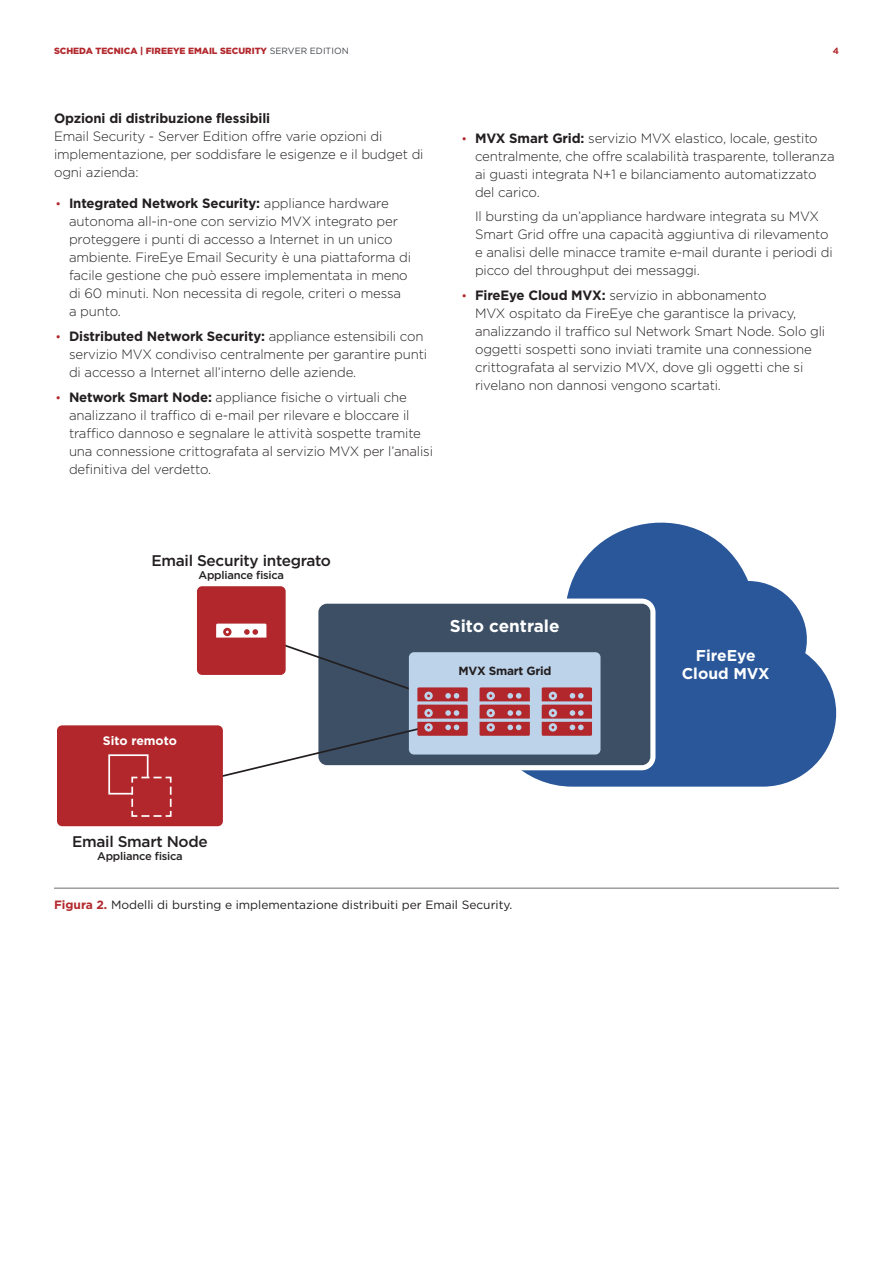
<style>
.page{position:relative;width:893px;height:1263px;background:#fff}
.page>*{position:absolute;margin:0;border:0;box-sizing:border-box;transform-origin:0 0}
.t1{font:700 17.1px "Gotham";color:#fff}
.t2{font:700 15.6px "Gotham";color:#fff}
.t3{font:500 15.45px "Gotham";letter-spacing:-.02em;color:#231f20}
.Bullet_Body_Text_L1{font:300 13.5px/18px "Gotham";letter-spacing:-.01em;color:#231f20}
.Body_Text_9_12{font:300 13.5px/18px "Gotham";letter-spacing:-.01em;color:#231f20}
.Subhead_Level_1{font:700 13.5px "Gotham";letter-spacing:-.01em;color:#231f20}
.t4{font:700 12.3px "Gotham";color:#fff}
.t5{font:12px "Gotham";color:#231f20}
.t6{font:700 11.85px "Gotham";letter-spacing:-.02em;color:#231f20}
.t7{font:500 11.1px "Gotham";letter-spacing:-.02em;color:#231f20}
.t8{font:900 9px "Gotham";color:#b2282d}
.t9{font:700 9px "Gotham";color:#b3282d}
.s1{font-weight:400;color:#44474d}
.s2{font-weight:400;font-size:12px;color:#b2282d}
.s3{font-weight:700}
.s4{font-weight:700;color:#b3282d}
</style>
<div class="page">
<hr style="left:54px;top:888px;width:785px;height:1px;background:#231f20">
<svg style="left:521px;top:522px;width:315px;height:265px;fill:#29579a"></svg>
<svg style="left:318px;top:598px;width:337px;height:172px;background:#5a6b7d"></svg>
<div style="left:409px;top:652px;width:191px;height:102px;background:#bdd3ea;border-radius:5px"></div>
<svg style="left:542px;top:687px;width:50px;height:49px"></svg>
<svg style="left:480px;top:687px;width:50px;height:49px"></svg>
<div style="left:57px;top:725px;width:166px;height:101px;background:#b1272c;border-radius:5px"></div>
<div style="left:108px;top:754px;width:41px;height:40px;border:2px solid #fff"></div>
<svg style="left:131px;top:776px;width:41px;height:41px"></svg>
<div style="left:197px;top:586px;width:89px;height:89px;background:#b1272c;border-radius:5px"></div>
<svg style="left:214px;top:624px;width:254px;height:155px"></svg>
<p class="t8" style="left:54px;top:45px;width:296px">SCHEDA TECNICA | FIREEYE EMAIL SECURITY <span class="s1">SERVER EDITION</span></p>
<p class="t9" style="left:833px;top:45px;width:8px">4</p>
<p class="Subhead_Level_1" style="left:54px;top:109px;width:218px">Opzioni di distribuzione flessibili</p>
<p class="Body_Text_9_12" style="left:54px;top:127px;width:371px">Email Security - Server Edition offre varie opzioni di implementazione, per soddisfare le esigenze e il budget di ogni azienda:</p>
<p class="Bullet_Body_Text_L1" style="left:69px;top:194px;width:343px;text-indent:-14px"><span class="s2">•</span> <span class="s3">Integrated Network Security:</span> appliance hardware autonoma all-in-one con servizio MVX integrato per proteggere i punti di accesso a Internet in un unico ambiente. FireEye Email Security è una piattaforma di facile gestione che può essere implementata in meno di 60 minuti. Non necessita di regole, criteri o messa a punto.</p>
<p class="Bullet_Body_Text_L1" style="left:69px;top:327px;width:360px;text-indent:-14px"><span class="s2">•</span> <span class="s3">Distributed Network Security:</span> appliance estensibili con servizio MVX condiviso centralmente per garantire punti di accesso a Internet all’interno delle aziende.</p>
<p class="Bullet_Body_Text_L1" style="left:69px;top:388px;width:365px;text-indent:-14px"><span class="s2">•</span> <span class="s3">Network Smart Node:</span> appliance fisiche o virtuali che analizzano il traffico di e-mail per rilevare e bloccare il traffico dannoso e segnalare le attività sospette tramite una connessione crittografata al servizio MVX per l’analisi definitiva del verdetto.</p>
<p class="Bullet_Body_Text_L1" style="left:475px;top:128px;width:361px;text-indent:-14px"><span class="s2">•</span> <span class="s3">MVX Smart Grid:</span> servizio MVX elastico, locale, gestito centralmente, che offre scalabilità trasparente, tolleranza ai guasti integrata N+1 e bilanciamento automatizzato del carico.</p>
<p class="Bullet_Body_Text_L1" style="left:475px;top:207px;width:359px">Il bursting da un’appliance hardware integrata su MVX Smart Grid offre una capacità aggiuntiva di rilevamento e analisi delle minacce tramite e-mail durante i periodi di picco del throughput dei messaggi.</p>
<p class="Bullet_Body_Text_L1" style="left:475px;top:286px;width:352px;text-indent:-14px"><span class="s2">•</span> <span class="s3">FireEye Cloud MVX:</span> servizio in abbonamento<br>MVX ospitato da FireEye che garantisce la privacy, analizzando il traffico sul Network Smart Node. Solo gli oggetti sospetti sono inviati tramite una connessione crittografata al servizio MVX, dove gli oggetti che si rivelano non dannosi vengono scartati.</p>
<p class="t3" style="left:151px;top:550px;width:181px">Email Security integrato</p>
<p class="t7" style="left:198px;top:568px;width:87px">Appliance fisica</p>
<p class="t4" style="left:103px;top:733px;width:75px">Sito remoto</p>
<p class="t1" style="left:450px;top:615px;width:111px">Sito centrale</p>
<p class="t2" style="left:696px;top:645px;width:61px">FireEye</p>
<p class="t6" style="left:459px;top:663px;width:94px">MVX Smart Grid</p>
<p class="t2" style="left:682px;top:664px;width:90px">Cloud MVX</p>
<p class="t3" style="left:72px;top:831px;width:137px">Email Smart Node</p>
<p class="t7" style="left:97px;top:849px;width:87px">Appliance fisica</p>
<p class="t5" style="left:54px;top:897px;width:460px"><span class="s4">Figura 2.</span> Modelli di bursting e implementazione distribuiti per Email Security.</p>
</div>
